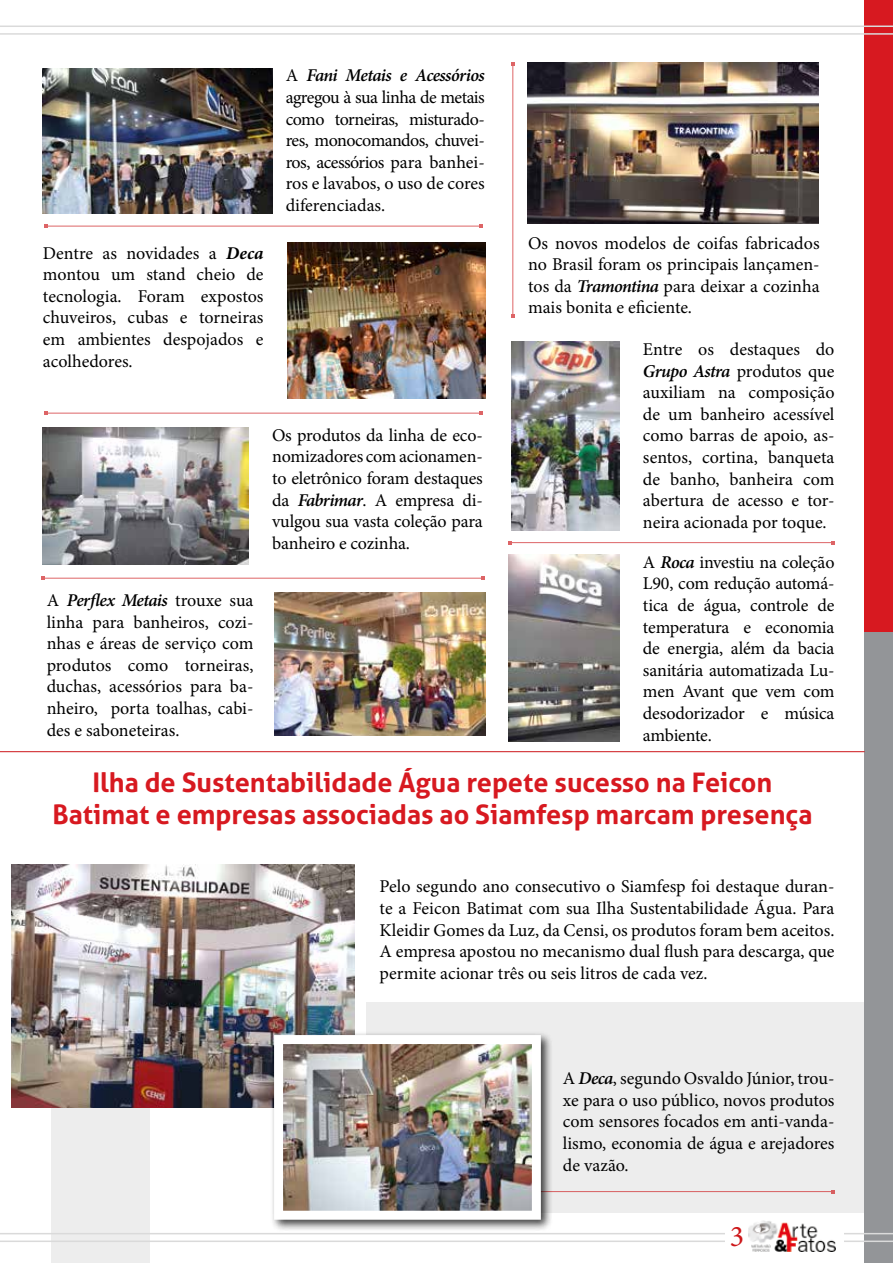
<style>
.page{position:relative;width:893px;height:1263px;background:#fff}
.page>*{position:absolute;margin:0;border:0;box-sizing:border-box;transform-origin:0 0}
.t1{font:30px "Minion Pro";color:#cd171a}
.t2{font:700 27px/31.5px "Aller";color:#d71920;text-align:center}
.t3{font:18px/21.6px "Minion Pro";letter-spacing:-.005em;color:#000;text-align:justify}
.s1{font-weight:700;font-style:italic}
.s2{font-weight:600;font-style:italic}
</style>
<div class="page">
<div style="left:51px;top:1007px;width:99px;height:256px;background:#ededed"></div>
<div style="left:366px;top:1002px;width:527px;height:211px;background:#ededed"></div>
<div style="left:865px;top:622px;width:28px;height:641px;background:#939598"></div>
<div style="left:865px;top:0;width:28px;height:631px;background:#d71920"></div>
<hr style="left:0;top:26px;width:893px;height:1px;background:#dadada">
<hr style="left:0;top:1233px;width:893px;height:1px;background:#dadada">
<hr style="left:0;top:33px;width:893px;height:2px;background:#dadada">
<hr style="left:0;top:1240px;width:893px;height:2px;background:#dadada">
<div style="left:725px;top:1227px;width:118px;height:19px;background:#fff"></div>
<img style="left:748px;top:1220px;width:88px;height:31px">
<hr style="left:46px;top:226px;width:435px;height:1px;background:#cd171a">
<hr style="left:0;top:751px;width:865px;height:1px;background:#cd171a">
<img style="left:43px;top:68px;width:230px;height:146px">
<img style="left:43px;top:428px;width:205px;height:136px">
<img style="left:274px;top:593px;width:211px;height:143px">
<img style="left:508px;top:555px;width:111px;height:186px">
<img style="left:527px;top:63px;width:291px;height:160px">
<img style="left:512px;top:342px;width:107px;height:188px">
<img style="left:288px;top:242px;width:197px;height:157px">
<hr style="left:46px;top:413px;width:435px;height:1px;background:#cd171a">
<hr style="left:43px;top:578px;width:440px;height:1px;background:#cd171a">
<hr style="left:512px;top:64px;width:1px;height:252px;background:#cd171a">
<hr style="left:510px;top:542px;width:323px;height:1px;background:#cd171a">
<img style="left:11px;top:865px;width:343px;height:243px">
<hr style="left:331px;top:1191px;width:502px;height:1px;background:#cd171a">
<div style="left:270px;top:1031px;width:284px;height:201px;background:#000;opacity:.75"></div>
<img style="left:284px;top:1045px;width:247px;height:165px">
<div style="left:274px;top:1035px;width:267px;height:185px;border:9px solid #fff"></div>
<p class="t3" style="left:43px;top:242px;width:222px">Dentre as novidades a <span class="s1">Deca </span>montou um stand cheio de tecnologia. Foram expostos chuveiros, cubas e torneiras em ambientes despojados e acolhedores.</p>
<p class="t3" style="left:286px;top:65px;width:201px">A <span class="s2">Fani Metais e Acessórios </span>agregou à sua linha de metais como torneiras, misturado&shy;res, monocomandos, chuvei&shy;ros, acessórios para banhei&shy;ros e lavabos, o uso de cores diferenciadas.</p>
<p class="t3" style="left:47px;top:590px;width:208px">A <span class="s2">Perflex Metais</span> trouxe sua linha para banheiros, cozi&shy;nhas e áreas de serviço com produtos como torneiras, duchas, acessórios para ba&shy;nheiro, porta toalhas, cabi&shy;des e saboneteiras.</p>
<p class="t3" style="left:272px;top:424px;width:212px">Os produtos da linha de eco&shy;nomizadores com acionamen&shy;to eletrônico foram destaques da <span class="s2">Fabrimar</span>. A empresa di&shy;vulgou sua vasta coleção para banheiro e cozinha.</p>
<p class="t3" style="left:528px;top:232px;width:293px">Os novos modelos de coifas fabricados no Brasil foram os principais lançamen&shy;tos da <span class="s2">Tramontina</span> para deixar a cozinha mais bonita e eficiente.</p>
<p class="t3" style="left:643px;top:338px;width:193px">Entre os destaques do <span class="s2">Grupo Astra</span> produtos que auxiliam na composição de um banheiro acessível como barras de apoio, as&shy;sentos, cortina, banqueta de banho, banheira com abertura de acesso e tor&shy;neira acionada por toque.</p>
<p class="t3" style="left:643px;top:551px;width:193px">A <span class="s2">Roca</span> investiu na coleção L90, com redução automá&shy;tica de água, controle de temperatura e economia de energia, além da bacia sanitária automatizada Lu&shy;men Avant que vem com desodorizador e música ambiente.</p>
<h2 class="t2" style="left:52px;top:767px;width:762px">Ilha de Sustentabilidade Água repete sucesso na Feicon<br>Batimat e empresas associadas ao Siamfesp marcam presença</h2>
<p class="t3" style="left:380px;top:876px;width:456px">Pelo segundo ano consecutivo o Siamfesp foi destaque duran&shy;te a Feicon Batimat com sua Ilha Sustentabilidade Água. Para Kleidir Gomes da Luz, da Censi, os produtos foram bem aceitos.<br>A empresa apostou no mecanismo dual flush para descarga, que permite acionar três ou seis litros de cada vez.</p>
<p class="t3" style="left:563px;top:1068px;width:273px">A <span class="s2">Deca</span>, segundo Osvaldo Júnior, trou&shy;xe para o uso público, novos produtos com sensores focados em anti-vanda&shy;lismo, economia de água e arejadores de vazão.</p>
<h1 class="t1" style="left:730px;top:1216px;width:16px">3</h1>
</div>
